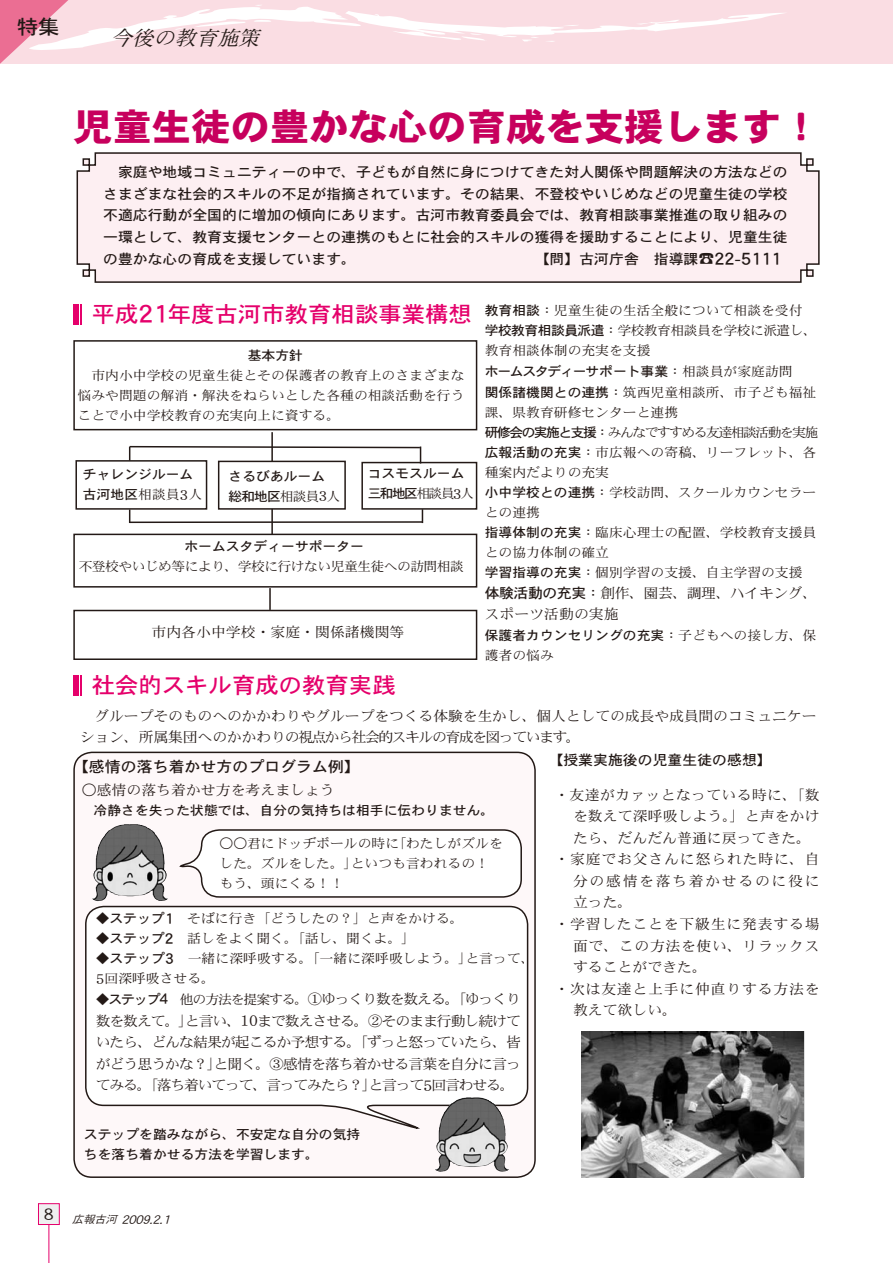
<style>
.page{position:relative;width:893px;height:1263px;background:#fff}
.page>*{position:absolute;margin:0;border:0;box-sizing:border-box;transform-origin:0 0}
.t1{font:37.35px "DFHS Gothic Std W9";color:#c7005d;scale:1.05 1}
.t2{font:22.2px "DFHS Gothic Std W5";color:#e5006b;scale:1.05 1}
.t3{font:italic 20.25px "DFHS Mincho Std W3";color:#231916;scale:1.05 1}
.t4{font:20.25px "DFHS Gothic Std W5";color:#231916;scale:1.05 1}
.t5{font:15.15px "DFHS Gothic Std W5";color:#231916;scale:1.05 1}
.t6{font:14.1px/21.6px "DFHS Mincho Std W3";color:#231916;scale:1.05 1}
.t7{font:14.1px/21.8px "DFHS Gothic Std W5";color:#231916;text-align:justify;scale:1.05 1}
.t8{font:14.1px "DFHS Mincho Std W3";letter-spacing:.05em;color:#231916;scale:1.05 1}
.t9{font:14.1px "DFHS Mincho Std W3";letter-spacing:.02em;color:#231916;scale:1.05 1}
.t10{font:14.1px "DFHS Mincho Std W3";letter-spacing:.055em;color:#231916;scale:1.05 1}
.t11{font:14.1px "DFHS Mincho Std W3";letter-spacing:.045em;color:#231916;scale:1.05 1}
.t12{font:14.1px "DFHS Mincho Std W3";letter-spacing:.11em;color:#231916;scale:1.05 1}
.t13{font:13.2px/20.1px "DFHS Mincho Std W3";color:#231916;scale:1.05 1}
.t14{font:13.2px/20.1px "DFHS Gothic Std W5";color:#231916;scale:1.05 1}
.t15{font:13.2px "DFHS Mincho Std W3";letter-spacing:-.04em;color:#231916;scale:1.05 1}
.t16{font:13.2px "DFHS Gothic Std W5";letter-spacing:-.09em;color:#231916;scale:1.05 1}
.t17{font:italic 13.2px "DFHS Gothic Std W3";color:#231916;scale:1.05 1}
.s1{font-size:15.15px}
.s2{font-size:18.9px}
.s3{font-size:27.75px}
.s4{font-family:"DFHS Gothic Std W5"}
.s5{font-family:"DFHS Mincho Std W3"}
.s6{font-family:"DFHS Mincho Std W3";font-size:15.15px}
.s7{font-family:"DFHS Gothic Std W5";font-size:16.35px}
.s8{font-family:"DFHS Gothic Std W5";font-size:13.2px}
.s9{font-size:13.2px}
.s10{font-size:16.2px}
.s11{font-size:10.65px}
</style>
<div class="page">
<div style="left:0;top:0;width:893px;height:64px;background:#fadde3"></div>
<hr style="left:49px;top:1214px;width:1px;height:49px;background:#e5006b">
<div style="left:38px;top:1204px;width:21px;height:20px;background:#efeff0"></div>
<div style="left:38px;top:1203px;width:22px;height:22px;border:1px solid #e5006b"></div>
<svg style="left:0;top:0;width:784px;height:64px"></svg>
<div style="left:73px;top:534px;width:404px;height:54px;border:2px solid #231916"></div>
<div style="left:74px;top:752px;width:461px;height:425px;background:#fef8f9;border-radius:18px"></div>
<svg style="left:85px;top:905px;width:444px;height:224px"></svg>
<svg style="left:179px;top:829px;width:343px;height:69px"></svg>
<img style="left:92px;top:824px;width:76px;height:78px">
<div style="left:76px;top:152px;width:744px;height:131px;background:#fdeff2"></div>
<div style="left:73px;top:304px;width:6px;height:21px;background:#e5006b"></div>
<hr style="left:80px;top:304px;width:2px;height:21px;background:#e5006b">
<div style="left:75px;top:460px;width:132px;height:50px;border:2px solid #231916"></div>
<div style="left:218px;top:461px;width:128px;height:49px;border:2px solid #231916"></div>
<div style="left:361px;top:462px;width:116px;height:48px;border:2px solid #231916"></div>
<div style="left:73px;top:340px;width:404px;height:90px;border:2px solid #231916"></div>
<div style="left:73px;top:610px;width:404px;height:50px;border:2px solid #231916"></div>
<hr style="left:269px;top:588px;width:2px;height:22px;background:#231916">
<hr style="left:271px;top:509px;width:2px;height:25px;background:#231916">
<hr style="left:271px;top:432px;width:2px;height:29px;background:#231916">
<svg style="left:128px;top:445px;width:293px;height:18px"></svg>
<svg style="left:129px;top:509px;width:1px;height:14px"></svg>
<svg style="left:422px;top:509px;width:1px;height:12px"></svg>
<hr style="left:130px;top:521px;width:293px;height:2px;background:#231916">
<div style="left:73px;top:676px;width:6px;height:20px;background:#e5006b"></div>
<hr style="left:80px;top:676px;width:2px;height:20px;background:#e5006b">
<img style="left:435px;top:1096px;width:74px;height:76px">
<img style="left:581px;top:1031px;width:223px;height:146px">
<div style="left:73px;top:752px;width:463px;height:426px;border:2px solid #231916;border-radius:18px"></div>
<h3 class="t4" style="left:17px;top:16px;width:42px">特集</h3>
<h3 class="t3" style="left:111px;top:27px;width:149px">今後の教育施策</h3>
<h1 class="t1" style="left:73px;top:107px;width:713px">児童生徒の豊かな心の育成を支援します！</h1>
<p class="t7" style="left:103px;top:161px;width:653px;text-indent:15px">家庭や地域コミュニティーの中で、子どもが自然に身につけてきた対人関係や問題解決の方法などのさまざまな社会的スキルの不足が指摘されています。その結果、不登校やいじめなどの児童生徒の学校不適応行動が全国的に増加の傾向にあります。古河市教育委員会では、教育相談事業推進の取り組みの一環として、教育支援センターとの連携のもとに社会的スキルの獲得を援助することにより、児童生徒の豊かな心の育成を支援しています。</p>
<p class="t7" style="left:535px;top:248px;width:236px">【問】古河庁舎 指導課<span class="s1">☎</span><span class="s2">22-5111</span></p>
<h2 class="t2" style="left:92px;top:302px;width:364px">平成<span class="s3">21</span>年度古河市教育相談事業構想</h2>
<p class="t14" style="left:248px;top:345px;width:54px">基本方針</p>
<p class="t13" style="left:78px;top:365px;width:370px;text-align:justify;text-indent:14px">市内小中学校の児童生徒とその保護者の教育上のさまざまな悩みや問題の解消・解決をねらいとした各種の相談活動を行うことで小中学校教育の充実向上に資する。</p>
<p class="t13" style="left:485px;top:300px;width:318px"><span class="s4">教育相談：</span>児童生徒の生活全般について相談を受付<span class="s4">学校教育相談員派遣：</span>学校教育相談員を学校に派遣し、教育相談体制の充実を支援</p>
<p class="t16" style="left:485px;top:364px;width:295px">ホームスタディーサポート事業：<span class="s5">相談員が家庭訪問</span></p>
<p class="t13" style="left:485px;top:382px;width:319px"><span class="s4">関係諸機関との連携：</span>筑西児童相談所、市子ども福祉課、県教育研修センターと連携<br><span class="s4">研修会の実施と支援：</span>みんなですすめる友達相談活動を実施<span class="s4">広報活動の充実：</span>市広報への寄稿、リーフレット、各種案内だよりの充実<br><span class="s4">小中学校との連携：</span>学校訪問、スクールカウンセラーとの連携<br><span class="s4">指導体制の充実：</span>臨床心理士の配置、学校教育支援員との協力体制の確立<br><span class="s4">学習指導の充実：</span>個別学習の支援、自主学習の支援</p>
<p class="t6" style="left:485px;top:582px;width:318px"><span class="s4">体験活動の充実：</span>創作、園芸、調理、ハイキング、スポーツ活動の実施</p>
<p class="t14" style="left:485px;top:625px;width:317px">保護者カウンセリングの充実：<span class="s5">子どもへの接し方、保</span></p>
<p class="t13" style="left:485px;top:645px;width:67px">護者の悩み</p>
<p class="t14" style="left:83px;top:464px;width:115px">チャレンジルーム古河地区<span class="s5">相談員</span><span class="s6">3</span><span class="s5">人</span></p>
<p class="t14" style="left:229px;top:466px;width:108px">さるびあルーム総和地区<span class="s5">相談員</span><span class="s6">3</span><span class="s5">人</span></p>
<p class="t14" style="left:368px;top:463px;width:103px">コスモスルーム三和地区<span class="s5">相談員</span><span class="s6">3</span><span class="s5">人</span></p>
<p class="t14" style="left:184px;top:536px;width:173px">ホームスタディーサポーター</p>
<p class="t15" style="left:79px;top:560px;width:368px">不登校やいじめ等により、学校に行けない児童生徒への訪問相談</p>
<p class="t6" style="left:151px;top:620px;width:242px">市内各小中学校・家庭・関係諸機関等</p>
<h2 class="t2" style="left:92px;top:673px;width:291px">社会的スキル育成の教育実践</h2>
<p class="t6" style="left:80px;top:704px;width:703px;text-indent:15px">グループそのものへのかかわりやグループをつくる体験を生かし、個人としての成長や成員間のコミュニケーション、所属集団へのかかわりの視点から社会的スキルの育成を図っています。</p>
<p class="t5" style="left:73px;top:759px;width:275px">【感情の落ち着かせ方のプログラム例】</p>
<p class="t6" style="left:82px;top:778px;width:242px">○感情の落ち着かせ方を考えましょう</p>
<p class="t14" style="left:94px;top:800px;width:383px">冷静さを失った状態では、自分の気持ちは相手に伝わりません。</p>
<p class="t13" style="left:220px;top:833px;width:271px">○○君にドッヂボールの時に｢わたしがズルをした。ズルをした。｣といつも言われるの！もう、頭にくる！！</p>
<p class="t13" style="left:96px;top:908px;width:352px"><span class="s4">◆ステップ</span><span class="s7">1</span> そばに行き「どうしたの？」と声をかける。</p>
<p class="t13" style="left:96px;top:928px;width:299px"><span class="s4">◆ステップ</span><span class="s7">2</span> 話しをよく聞く。｢話し、聞くよ。｣</p>
<p class="t13" style="left:96px;top:948px;width:420px"><span class="s4">◆ステップ</span><span class="s7">3</span> 一緒に深呼吸する。｢一緒に深呼吸しよう。｣と言って、<br><span class="s1">5</span>回深呼吸させる。</p>
<p class="t6" style="left:96px;top:988px;width:406px;text-align:justify"><span class="s8">◆ステップ</span><span class="s7">4</span> <span class="s9">他の方法を提案する。</span>①ゆっくり数を数える。｢ゆっくり数を数えて。｣と言い、<span class="s10">10</span>まで数えさせる。②そのまま行動し続けていたら、どんな結果が起こるか予想する。｢ずっと怒っていたら、皆がどう思うかな？｣と聞く。③感情を落ち着かせる言葉を自分に言ってみる。｢落ち着いてって、言ってみたら？｣と言って<span class="s10">5</span>回言わせる。</p>
<p class="t14" style="left:84px;top:1124px;width:265px">ステップを踏みながら、不安定な自分の気持ちを落ち着かせる方法を学習します。</p>
<p class="t7" style="left:549px;top:749px;width:214px">【授業実施後の児童生徒の感想】</p>
<p class="t9" style="left:554px;top:787px;width:254px">・友達がカァッとなっている時に、「数</p>
<p class="t6" style="left:573px;top:805px;width:236px">を数えて深呼吸しよう。」と声をかけ</p>
<p class="t6" style="left:573px;top:826px;width:228px">たら、だんだん普通に戻ってきた。</p>
<p class="t10" style="left:554px;top:851px;width:254px">・家庭でお父さんに怒られた時に、自</p>
<p class="t12" style="left:573px;top:873px;width:236px">分の感情を落ち着かせるのに役に</p>
<p class="t6" style="left:573px;top:891px;width:58px">立った。</p>
<p class="t8" style="left:554px;top:916px;width:254px">・学習したことを下級生に発表する場</p>
<p class="t11" style="left:573px;top:938px;width:236px">面で、この方法を使い、リラックス</p>
<p class="t6" style="left:573px;top:956px;width:129px">することができた。</p>
<p class="t8" style="left:554px;top:981px;width:254px">・次は友達と上手に仲直りする方法を</p>
<p class="t6" style="left:573px;top:999px;width:101px">教えて欲しい。</p>
<p class="t17" style="left:44px;top:1212px;width:124px"><sup>8</sup> <span class="s11">広報古河</span> 2009.2.1</p>
</div>
